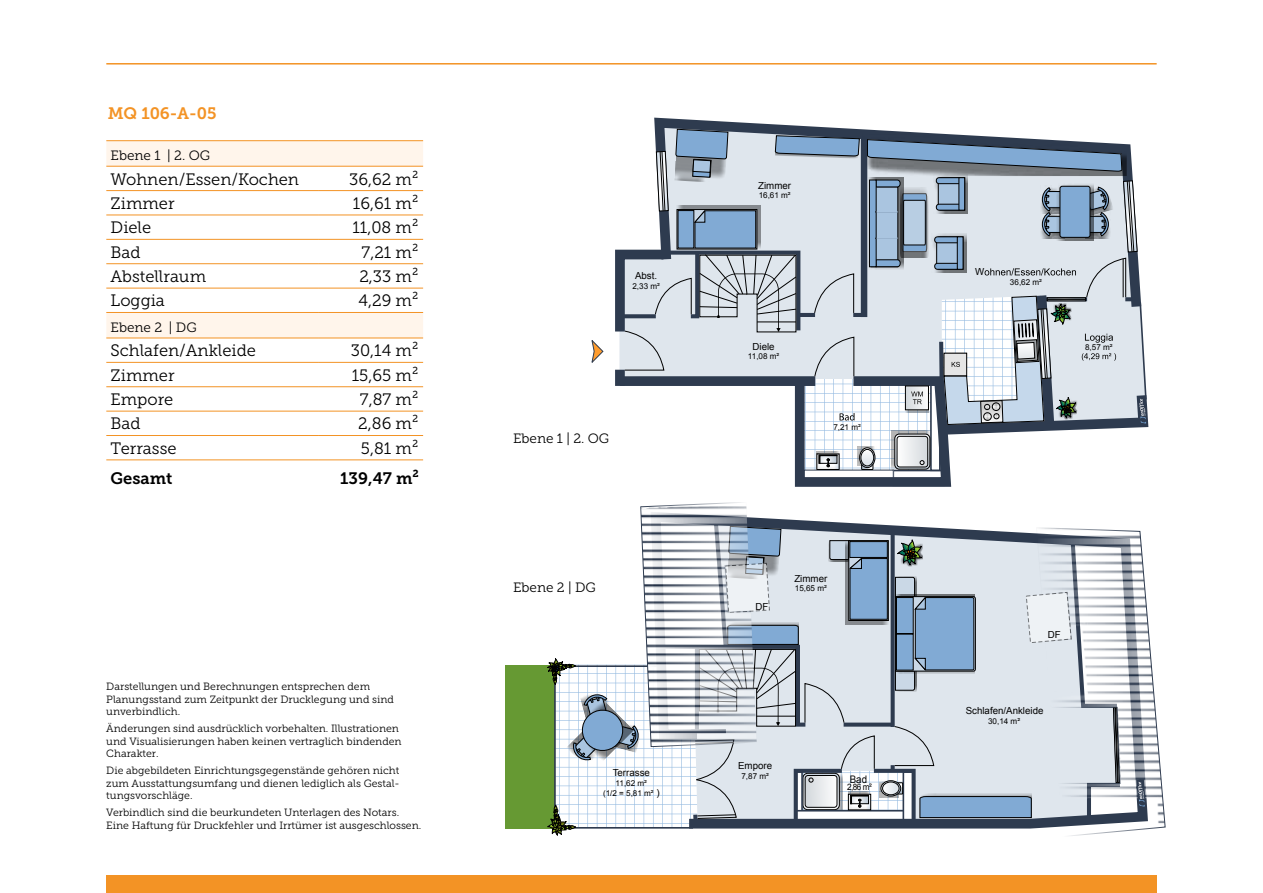
<style>
.page{position:relative;width:1263px;height:893px;background:#fff}
.page>*{position:absolute;margin:0;border:0;box-sizing:border-box;transform-origin:0 0}
.t1{font:16.5px "Museo Slab 300";color:#000}
.t2{font:16.5px "Museo Slab 700";color:#000}
.t3{font:16.5px "Museo Slab 700";color:#f39325}
.t4{font:13.5px "Museo Slab 300";color:#000}
.t5{font:10.5px/12.6px "Museo Slab 300";color:#000}
.t6{font:10.35px "Arial";color:#000;scale:.93 1}
.t7{font:9.75px "Arial";color:#000}
.t8{font:8.85px "Arial";color:#000;scale:.93 1}
.t9{font:8.1px/10.5px "Arial";color:#000;text-align:center}
.s1{font-size:9.75px}
</style>
<div class="page">
<div style="left:106px;top:876px;width:1051px;height:17px;background:#f39325"></div>
<svg style="left:106px;top:141px;width:317px;height:197px"></svg>
<hr style="left:106px;top:140px;width:213px;height:1px;background:#f39325">
<hr style="left:319px;top:140px;width:104px;height:1px;background:#f39325">
<hr style="left:106px;top:166px;width:213px;height:1px;background:#f39325">
<hr style="left:319px;top:166px;width:104px;height:1px;background:#f39325">
<hr style="left:106px;top:190px;width:213px;height:1px;background:#f39325">
<hr style="left:319px;top:190px;width:104px;height:1px;background:#f39325">
<hr style="left:106px;top:215px;width:213px;height:1px;background:#f39325">
<hr style="left:319px;top:215px;width:104px;height:1px;background:#f39325">
<hr style="left:106px;top:239px;width:213px;height:1px;background:#f39325">
<hr style="left:319px;top:239px;width:104px;height:1px;background:#f39325">
<hr style="left:106px;top:263px;width:213px;height:1px;background:#f39325">
<hr style="left:319px;top:263px;width:104px;height:1px;background:#f39325">
<hr style="left:106px;top:288px;width:213px;height:1px;background:#f39325">
<hr style="left:319px;top:288px;width:104px;height:1px;background:#f39325">
<hr style="left:106px;top:312px;width:213px;height:1px;background:#f39325">
<hr style="left:319px;top:312px;width:104px;height:1px;background:#f39325">
<hr style="left:106px;top:338px;width:213px;height:1px;background:#f39325">
<hr style="left:319px;top:338px;width:104px;height:1px;background:#f39325">
<hr style="left:106px;top:362px;width:213px;height:1px;background:#f39325">
<hr style="left:319px;top:362px;width:104px;height:1px;background:#f39325">
<hr style="left:106px;top:386px;width:213px;height:1px;background:#f39325">
<hr style="left:319px;top:386px;width:104px;height:1px;background:#f39325">
<hr style="left:106px;top:411px;width:213px;height:1px;background:#f39325">
<hr style="left:319px;top:411px;width:104px;height:1px;background:#f39325">
<hr style="left:106px;top:435px;width:213px;height:1px;background:#f39325">
<hr style="left:319px;top:435px;width:104px;height:1px;background:#f39325">
<hr style="left:106px;top:459px;width:213px;height:1px;background:#f39325">
<hr style="left:319px;top:459px;width:104px;height:1px;background:#f39325">
<svg style="left:654px;top:117px;width:202px;height:12px"></svg>
<svg style="left:591px;top:340px;width:12px;height:23px"></svg>
<svg style="left:615px;top:129px;width:534px;height:358px"></svg>
<div style="left:505px;top:665px;width:50px;height:163px;background:#693"></div>
<svg style="left:546px;top:502px;width:619px;height:334px"></svg>
<hr style="left:106px;top:63px;width:1051px;height:2px;background:#f39325">
<h1 class="t3" style="left:108px;top:104px;width:110px">MQ 106-A-05</h1>
<p class="t4" style="left:111px;top:148px;width:101px">Ebene 1 | 2. OG</p>
<h1 class="t1" style="left:111px;top:170px;width:190px">Wohnen/Essen/Kochen</h1>
<h1 class="t1" style="left:349px;top:170px;width:71px">36,62 m²</h1>
<h1 class="t1" style="left:111px;top:194px;width:66px">Zimmer</h1>
<h1 class="t1" style="left:353px;top:194px;width:67px">16,61 m²</h1>
<h1 class="t1" style="left:111px;top:219px;width:42px">Diele</h1>
<h1 class="t1" style="left:352px;top:219px;width:68px">11,08 m²</h1>
<h1 class="t1" style="left:111px;top:243px;width:32px">Bad</h1>
<h1 class="t1" style="left:362px;top:243px;width:59px">7,21 m²</h1>
<h1 class="t1" style="left:111px;top:267px;width:97px">Abstellraum</h1>
<h1 class="t1" style="left:359px;top:267px;width:61px">2,33 m²</h1>
<h1 class="t1" style="left:111px;top:292px;width:56px">Loggia</h1>
<h1 class="t1" style="left:358px;top:292px;width:62px">4,29 m²</h1>
<p class="t4" style="left:111px;top:320px;width:88px">Ebene 2 | DG</p>
<h1 class="t1" style="left:111px;top:342px;width:147px">Schlafen/Ankleide</h1>
<h1 class="t1" style="left:351px;top:342px;width:70px">30,14 m²</h1>
<h1 class="t1" style="left:111px;top:366px;width:66px">Zimmer</h1>
<h1 class="t1" style="left:352px;top:366px;width:69px">15,65 m²</h1>
<h1 class="t1" style="left:111px;top:390px;width:64px">Empore</h1>
<h1 class="t1" style="left:360px;top:390px;width:60px">7,87 m²</h1>
<h1 class="t1" style="left:111px;top:415px;width:32px">Bad</h1>
<h1 class="t1" style="left:358px;top:415px;width:62px">2,86 m²</h1>
<h1 class="t1" style="left:111px;top:439px;width:68px">Terrasse</h1>
<h1 class="t1" style="left:361px;top:439px;width:59px">5,81 m²</h1>
<h1 class="t2" style="left:111px;top:469px;width:63px">Gesamt</h1>
<h1 class="t2" style="left:340px;top:469px;width:80px">139,47 m²</h1>
<p class="t5" style="left:106px;top:680px;width:289px">Darstellungen und Berechnungen entsprechen dem<br>Planungsstand zum Zeitpunkt der Drucklegung und sind unverbindlich.</p>
<p class="t5" style="left:106px;top:722px;width:297px">Änderungen sind ausdrücklich vorbehalten. Illustrationen und Visualisierungen haben keinen vertraglich bindenden<br>Charakter.</p>
<p class="t5" style="left:106px;top:764px;width:295px;text-align:justify">Die abgebildeten Einrichtungsgegenstände gehören nicht zum Ausstattungsumfang und dienen lediglich als Gestal&shy;tungsvorschläge.</p>
<p class="t5" style="left:106px;top:806px;width:317px">Verbindlich sind die beurkundeten Unterlagen des Notars.<br>Eine Haftung für Druckfehler und Irrtümer ist ausgeschlossen.</p>
<p class="t7" style="left:635px;top:269px;width:24px">Abst.</p>
<p class="t9" style="left:632px;top:281px;width:29px">2,33 m²</p>
<p class="t4" style="left:513px;top:431px;width:98px">Ebene 1 | 2. OG</p>
<p class="t4" style="left:513px;top:580px;width:84px">Ebene 2 | DG</p>
<p class="t7" style="left:613px;top:766px;width:39px">Terrasse</p>
<p class="t9" style="left:603px;top:778px;width:58px">11,62 m²<br>(1/2 = 5,81 m² <span class="s1">)</span></p>
<p class="t7" style="left:758px;top:179px;width:34px">Zimmer</p>
<p class="t9" style="left:759px;top:190px;width:33px">16,61 m²</p>
<p class="t7" style="left:752px;top:340px;width:24px">Diele</p>
<p class="t9" style="left:748px;top:351px;width:33px">11,08 m²</p>
<p class="t9" style="left:833px;top:422px;width:29px">7,21 m²</p>
<p class="t7" style="left:756px;top:600px;width:14px">DF</p>
<p class="t7" style="left:794px;top:572px;width:34px">Zimmer</p>
<p class="t9" style="left:795px;top:583px;width:33px">15,65 m²</p>
<p class="t7" style="left:738px;top:759px;width:36px">Empore</p>
<p class="t9" style="left:741px;top:771px;width:29px">7,87 m²</p>
<p class="t6" style="left:850px;top:773px;width:20px">Bad</p>
<p class="t8" style="left:847px;top:781px;width:28px">2,86 m²</p>
<p class="t7" style="left:975px;top:266px;width:11px">W</p>
<p class="t9" style="left:1010px;top:277px;width:33px">36,62 m²</p>
<p class="t9" style="left:1085px;top:342px;width:29px">8,57 m²</p>
<p class="t7" style="left:1048px;top:628px;width:14px">DF</p>
<p class="t7" style="left:966px;top:705px;width:79px">Schlafen/Ankleide</p>
<p class="t9" style="left:988px;top:716px;width:33px">30,14 m²</p>
</div>
